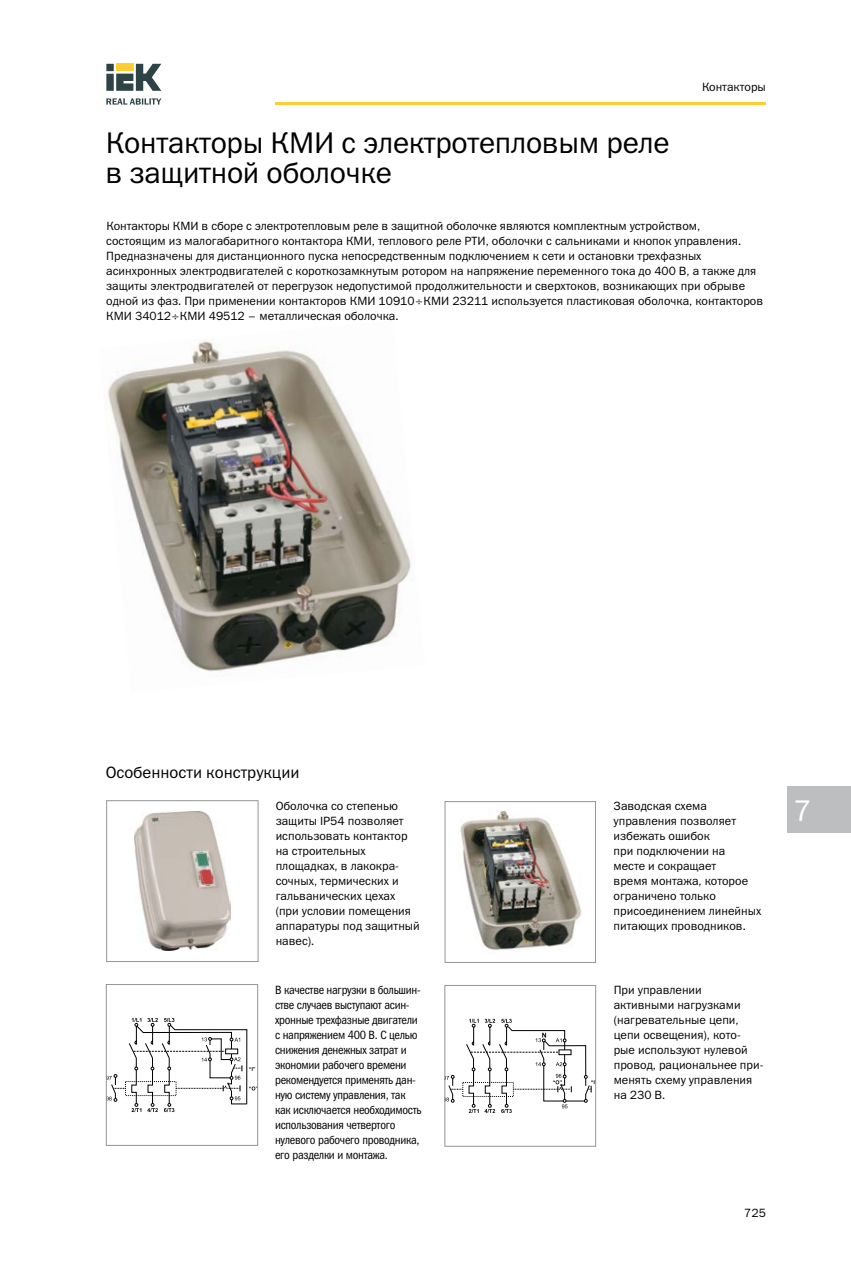
<style>
.page{position:relative;width:851px;height:1263px;background:#fff}
.page>*{position:absolute;margin:0;border:0;box-sizing:border-box;transform-origin:0 0}
.t1{font:30px/30px "Franklin Gothic Book C";letter-spacing:-.01em;color:#000}
.t2{font:30px "Franklin Gothic Book C";color:#fff}
.t3{font:16.5px "Franklin Gothic Book C";color:#000}
.t4{font:12px/15px "Franklin Gothic Book C";color:#000}
.t5{font:12px/15px "Franklin Gothic Book Cond C";letter-spacing:-.025em;color:#000}
</style>
<div class="page">
<div style="left:787px;top:786px;width:63px;height:47px;background:#bcbec0"></div>
<hr style="left:275px;top:102px;width:490px;height:3px;background:#ffcc31">
<svg style="left:106px;top:64px;width:55px;height:27px"></svg>
<svg style="left:106px;top:98px;width:55px;height:7px"></svg>
<img style="left:108px;top:339px;width:303px;height:333px">
<img style="left:134px;top:812px;width:97px;height:138px">
<div style="left:106px;top:800px;width:152px;height:162px;border:1px solid #939598"></div>
<svg style="left:108px;top:1018px;width:148px;height:94px"></svg>
<div style="left:106px;top:984px;width:152px;height:162px;border:1px solid #939598"></div>
<img style="left:459px;top:810px;width:123px;height:141px">
<div style="left:444px;top:801px;width:151px;height:162px;border:1px solid #939598"></div>
<svg style="left:446px;top:1019px;width:148px;height:94px"></svg>
<div style="left:444px;top:985px;width:152px;height:162px;border:1px solid #939598"></div>
<p class="t4" style="left:702px;top:79px;width:65px">Контакторы</p>
<h1 class="t1" style="left:106px;top:127px;width:565px">Контакторы КМИ с электротепловым реле в защитной оболочке</h1>
<p class="t4" style="left:106px;top:218px;width:658px">Контакторы КМИ в сборе с электротепловым реле в защитной оболочке являются комплектным устройством,<br>состоящим из малогабаритного контактора КМИ, теплового реле РТИ, оболочки с сальниками и кнопок управления.<br>Предназначены для дистанционного пуска непосредственным подключением к сети и остановки трехфазных асинхронных электродвигателей с короткозамкнутым ротором на напряжение переменного тока до 400 В, а также для защиты электродвигателей от перегрузок недопустимой продолжительности и сверхтоков, возникающих при обрыве одной из фаз. При применении контакторов КМИ 10910 КМИ 23211 используется пластиковая оболочка, контакторов КМИ 34012 КМИ 49512 – металлическая оболочка.</p>
<h2 class="t3" style="left:106px;top:763px;width:195px">Особенности конструкции</h2>
<p class="t4" style="left:276px;top:798px;width:146px">Оболочка со степенью защиты IP54 позволяет использовать контактор на строительных площадках, в лакокра&shy;сочных, термических и гальванических цехах (при условии помещения аппаратуры под защитный навес).</p>
<p class="t5" style="left:275px;top:982px;width:148px">В качестве нагрузки в большин--- стве случаев выступают асин&shy;хронные трехфазные двигатели с напряжением 400 В. С целью снижения денежных затрат и экономии рабочего времени рекомендуется применять дан&shy;ную систему управления, так как исключается необходимость использования четвертого нулевого рабочего проводника, его разделки и монтажа.</p>
<p class="t4" style="left:613px;top:798px;width:149px">Заводская схема управления позволяет избежать ошибок<br>при подключении на<br>месте и сокращает<br>время монтажа, которое ограничено только присоединением линейных питающих проводников.</p>
<p class="t4" style="left:613px;top:982px;width:150px">При управлении активными нагрузками (нагревательные цепи, цепи освещения), кото&shy;рые используют нулевой провод, рациональнее при&shy;менять схему управления на 230 В.</p>
<h1 class="t2" style="left:793px;top:794px;width:19px">7</h1>
<p class="t4" style="left:744px;top:1206px;width:23px">725</p>
</div>
